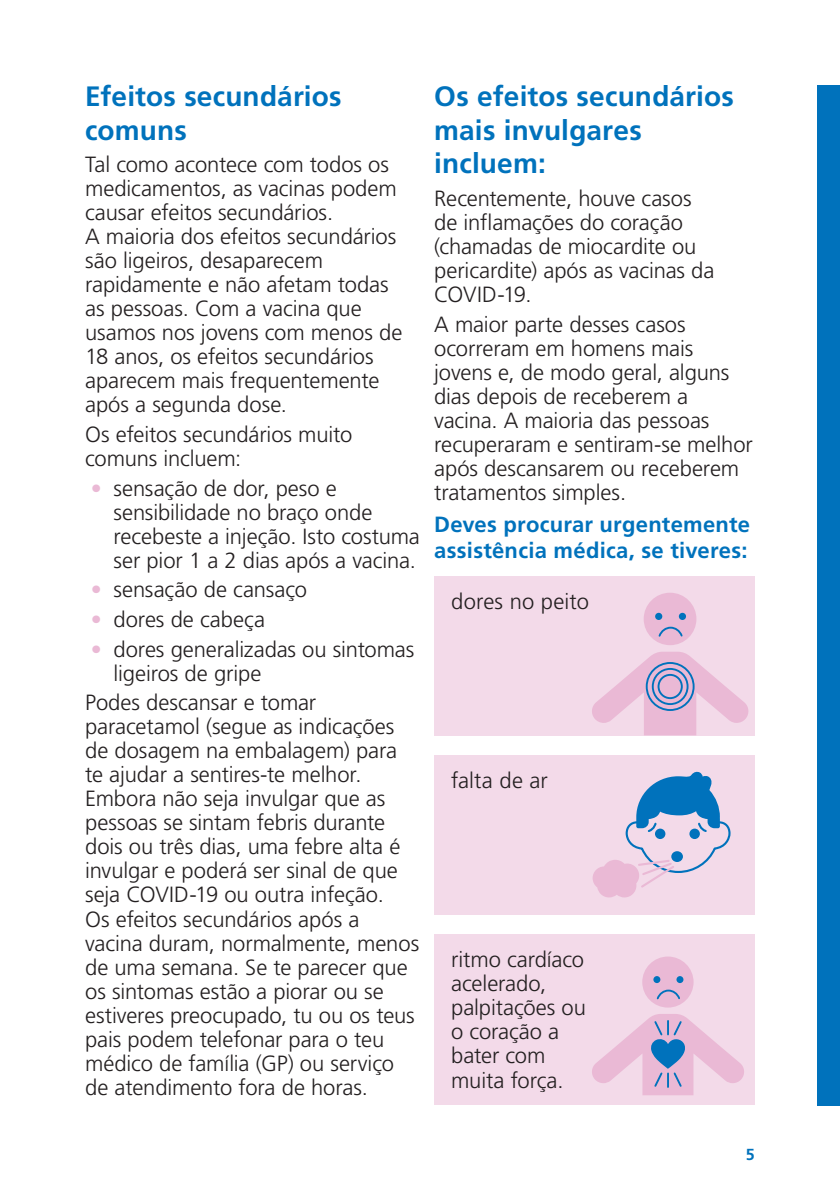
<style>
.page{position:relative;width:840px;height:1191px;background:#fff}
.page>*{position:absolute;margin:0;border:0;box-sizing:border-box;transform-origin:0 0}
.Header_H1{font:700 28px/33.6px "Frutiger LT Pro";letter-spacing:.005em;color:#0072bc}
.Body_Copy{font:300 22px/24px "Frutiger LT Pro";letter-spacing:-.005em;color:#231f20}
.Body_Copy-2{font:700 22px/26.4px "Frutiger LT Pro";letter-spacing:.01em;color:#0072bc}
.t1{font:700 16px "Frutiger LT Pro";color:#0072bc}
.s1{color:#eab9d5}
</style>
<div class="page">
<div style="left:434px;top:575px;width:320px;height:160px;background:#f3dae9"></div>
<div style="left:434px;top:755px;width:320px;height:159px;background:#f3dae9"></div>
<div style="left:434px;top:934px;width:320px;height:170px;background:#f3dae9"></div>
<div style="left:816px;top:85px;width:23px;height:1021px;background:#0072bc"></div>
<div style="left:643px;top:592px;width:53px;height:53px;background:#eab9d5;border-radius:50%"></div>
<svg style="left:592px;top:652px;width:157px;height:83px"></svg>
<svg style="left:654px;top:613px;width:8px;height:7px"></svg>
<div style="left:678px;top:613px;width:7px;height:7px;background:#0072bc;border-radius:50%"></div>
<svg style="left:658px;top:626px;width:25px;height:11px"></svg>
<div style="left:657px;top:674px;width:25px;height:25px;border:2px solid #0072bc;border-radius:50%"></div>
<div style="left:651px;top:668px;width:37px;height:37px;border:2px solid #0072bc;border-radius:50%"></div>
<div style="left:645px;top:662px;width:49px;height:49px;border:2px solid #0072bc;border-radius:50%"></div>
<svg style="left:592px;top:771px;width:139px;height:126px"></svg>
<div style="left:642px;top:956px;width:51px;height:51px;background:#eab9d5;border-radius:50%"></div>
<svg style="left:592px;top:1014px;width:152px;height:81px"></svg>
<div style="left:653px;top:976px;width:7px;height:7px;background:#0072bc;border-radius:50%"></div>
<div style="left:676px;top:976px;width:7px;height:7px;background:#0072bc;border-radius:50%"></div>
<svg style="left:656px;top:989px;width:24px;height:11px"></svg>
<p class="Header_H1" style="left:85px;top:80px;width:258px">Efeitos secundários comuns</p>
<p class="Body_Copy" style="left:85px;top:153px;width:319px">Tal como acontece com todos os medicamentos, as vacinas podem causar efeitos secundários.<br>A maioria dos efeitos secundários são ligeiros, desaparecem rapidamente e não afetam todas as pessoas. Com a vacina que usamos nos jovens com menos de<br>18 anos, os efeitos secundários aparecem mais frequentemente após a segunda dose.</p>
<p class="Body_Copy" style="left:85px;top:422px;width:268px">Os efeitos secundários muito comuns incluem:</p>
<p class="Body_Copy" style="left:113px;top:476px;width:308px;text-indent:-23px"><span class="s1">•</span> sensação de dor, peso e sensibilidade no braço onde recebeste a injeção. Isto costuma ser pior 1 a 2 dias após a vacina.</p>
<p class="Body_Copy" style="left:91px;top:578px;width:218px"><span class="s1">•</span> sensação de cansaço</p>
<p class="Body_Copy" style="left:91px;top:607px;width:176px"><span class="s1">•</span> dores de cabeça</p>
<p class="Body_Copy" style="left:113px;top:637px;width:302px;text-indent:-23px"><span class="s1">•</span> dores generalizadas ou sintomas ligeiros de gripe</p>
<p class="Body_Copy" style="left:85px;top:691px;width:335px">Podes descansar e tomar paracetamol (segue as indicações de dosagem na embalagem) para te ajudar a sentires-te melhor.<br>Embora não seja invulgar que as pessoas se sintam febris durante dois ou três dias, uma febre alta é invulgar e poderá ser sinal de que seja COVID-19 ou outra infeção.<br>Os efeitos secundários após a vacina duram, normalmente, menos de uma semana. Se te parecer que os sintomas estão a piorar ou se estiveres preocupado, tu ou os teus pais podem telefonar para o teu médico de família (GP) ou serviço de atendimento fora de horas.</p>
<p class="Header_H1" style="left:434px;top:80px;width:301px">Os efeitos secundários mais invulgares incluem:</p>
<p class="Body_Copy" style="left:434px;top:186px;width:281px">Recentemente, houve casos de inflamações do coração (chamadas de miocardite ou pericardite) após as vacinas da<br>COVID-19.</p>
<p class="Body_Copy" style="left:434px;top:312px;width:320px">A maior parte desses casos ocorreram em homens mais jovens e, de modo geral, alguns dias depois de receberem a vacina. A maioria das pessoas recuperaram e sentiram-se melhor após descansarem ou receberem tratamentos simples.</p>
<p class="Body_Copy-2" style="left:434px;top:511px;width:317px">Deves procurar urgentemente assistência médica, se tiveres:</p>
<p class="Body_Copy" style="left:451px;top:590px;width:139px">dores no peito</p>
<p class="Body_Copy" style="left:451px;top:769px;width:98px">falta de ar</p>
<p class="Body_Copy" style="left:451px;top:948px;width:136px">ritmo cardíaco acelerado, palpitações ou o coração a bater com muita força.</p>
<p class="t1" style="left:745px;top:1145px;width:10px">5</p>
</div>
